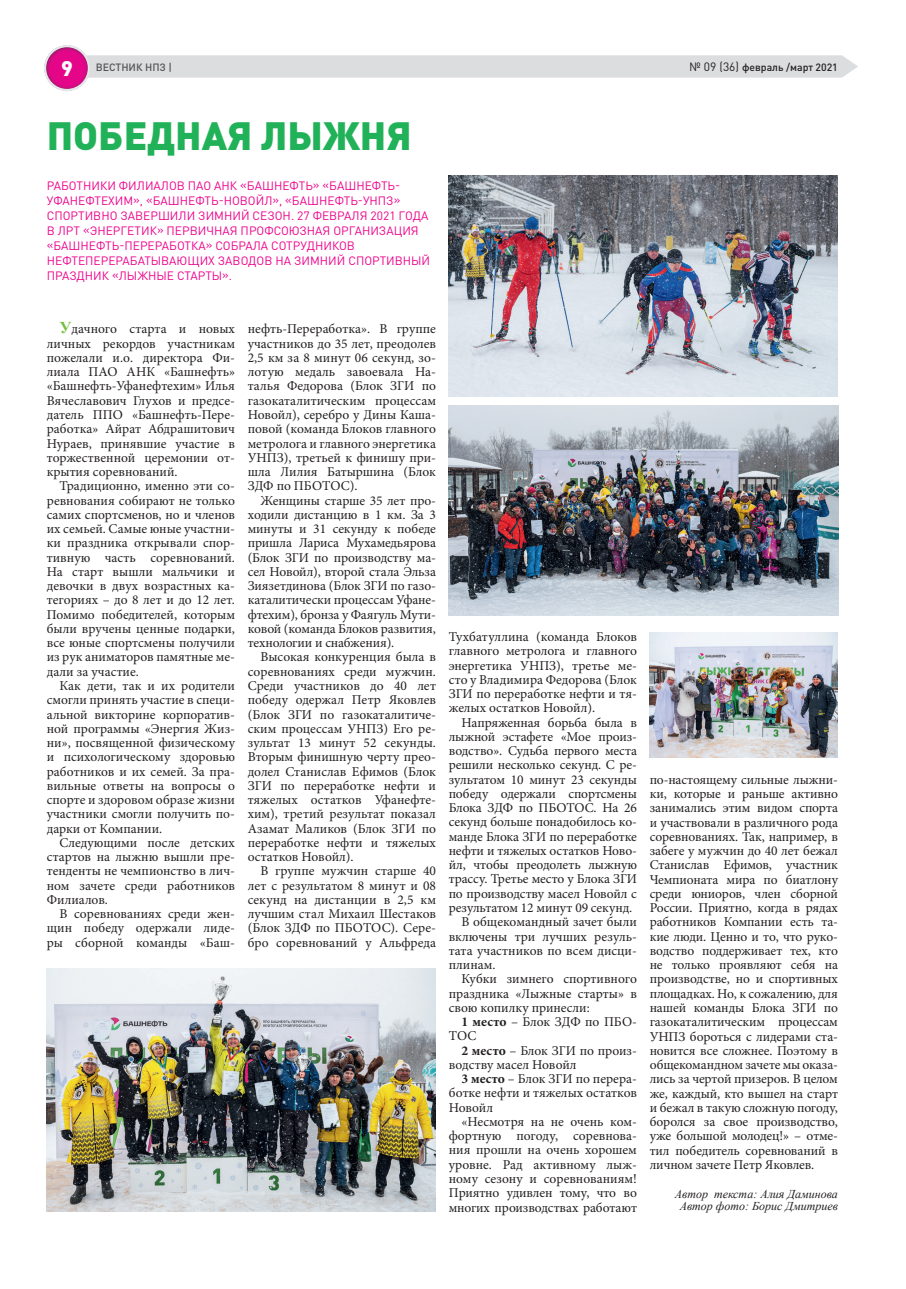
<style>
.page{position:relative;width:906px;height:1289px;background:#fff}
.page>*{position:absolute;margin:0;border:0;box-sizing:border-box;transform-origin:0 0}
.t1{font:900 39px "DIN Pro";color:#21b259}
.t2{font:13.5px/14.2px "Minion Pro";color:#231f20;text-align:justify}
.t3{font:12px/15px "DIN Pro";color:#ed028c}
.t4{font:italic 12px/12px "Times New Roman";color:#231f20;text-align:center}
.t5{font:500 10.5px "DIN Pro";color:#231f20}
.t6{font:500 10.5px "DIN Pro";color:#545557}
.s1{font-weight:900;font-size:21px;color:#fff}
.s2{font-weight:400;font-size:12px}
.s3{font-family:"Times New Roman";font-weight:700;font-size:16.5px;color:#76c043}
.s4{font-weight:700}
</style>
<div class="page">
<svg style="left:44px;top:45px;width:814px;height:46px"></svg>
<img style="left:449px;top:176px;width:389px;height:221px">
<img style="left:46px;top:968px;width:390px;height:242px">
<img style="left:449px;top:405px;width:389px;height:210px">
<img style="left:650px;top:632px;width:188px;height:126px">
<p class="t6" style="left:61px;top:60px;width:112px"><span class="s1">9</span> ВЕСТНИК НПЗ |</p>
<p class="t5" style="left:689px;top:60px;width:150px"><span class="s2">№ 09 (36)</span> февраль /март 2021</p>
<h1 class="t1" style="left:47px;top:109px;width:366px">ПОБЕДНАЯ ЛЫЖНЯ</h1>
<p class="t3" style="left:47px;top:178px;width:385px">РАБОТНИКИ ФИЛИАЛОВ ПАО АНК «БАШНЕФТЬ» «БАШНЕФТЬ-УФАНЕФТЕХИМ», «БАШНЕФТЬ-НОВОЙЛ», «БАШНЕФТЬ-УНПЗ» СПОРТИВНО ЗАВЕРШИЛИ ЗИМНИЙ СЕЗОН. 27 ФЕВРАЛЯ 2021 ГОДА В ЛРТ «ЭНЕРГЕТИК» ПЕРВИЧНАЯ ПРОФСОЮЗНАЯ ОРГАНИЗАЦИЯ «БАШНЕФТЬ-ПЕРЕРАБОТКА» СОБРАЛА СОТРУДНИКОВ НЕФТЕПЕРЕРАБАТЫВАЮЩИХ ЗАВОДОВ НА ЗИМНИЙ СПОРТИВНЫЙ ПРАЗДНИК «ЛЫЖНЫЕ СТАРТЫ».</p>
<p class="t2" style="left:47px;top:322px;width:190px;text-indent:13px"><span class="s3">У</span>дачного старта и новых личных рекордов участникам пожелали и.о. директора Фи&shy;лиала ПАО АНК «Башнефть» «Башнефть-Уфанефтехим» Илья Вячеславович Глухов и предсе&shy;датель ППО «Башнефть-Пере&shy;работка» Айрат Абдрашитович Нураев, принявшие участие в торжественной церемонии от&shy;крытия соревнований.</p>
<p class="t2" style="left:47px;top:479px;width:190px;text-indent:13px">Традиционно, именно эти со&shy;ревнования собирают не только самих спортсменов, но и членов их семьей. Самые юные участни&shy;ки праздника открывали спор&shy;тивную часть соревнований.<br>На старт вышли мальчики и девочки в двух возрастных ка&shy;тегориях – до 8 лет и до 12 лет.<br>Помимо победителей, которым были вручены ценные подарки, все юные спортсмены получили из рук аниматоров памятные ме&shy;дали за участие.</p>
<p class="t2" style="left:47px;top:678px;width:190px;text-indent:13px">Как дети, так и их родители смогли принять участие в специ&shy;альной викторине корпоратив&shy;ной программы «Энергия Жиз&shy;ни», посвященной физическому и психологическому здоровью работников и их семей. За пра&shy;вильные ответы на вопросы о спорте и здоровом образе жизни участники смогли получить по&shy;дарки от Компании.</p>
<p class="t2" style="left:47px;top:835px;width:190px;text-indent:13px">Следующими после детских стартов на лыжню вышли пре&shy;тенденты не чемпионство в лич&shy;ном зачете среди работников Филиалов.</p>
<p class="t2" style="left:47px;top:906px;width:190px;text-indent:13px">В соревнованиях среди жен&shy;щин победу одержали лиде&shy;ры сборной команды «Баш-</p>
<p class="t2" style="left:248px;top:322px;width:190px">нефть-Переработка». В группе участников до 35 лет, преодолев 2,5 км за 8 минут 06 секунд, зо&shy;лотую медаль завоевала На&shy;талья Федорова (Блок ЗГИ по газокаталитическим процессам Новойл), серебро у Дины Каша&shy;повой (команда Блоков главного метролога и главного энергетика УНПЗ), третьей к финишу при&shy;шла Лилия Батыршина (Блок ЗДФ по ПБОТОС).</p>
<p class="t2" style="left:248px;top:493px;width:190px;text-indent:13px">Женщины старше 35 лет про&shy;ходили дистанцию в 1 км. За 3 минуты и 31 секунду к победе пришла Лариса Мухамедьярова (Блок ЗГИ по производству ма&shy;сел Новойл), второй стала Эльза Зиязетдинова (Блок ЗГИ по газо&shy;каталитически процессам Уфане&shy;фтехим), бронза у Фаягуль Мути&shy;ковой (команда Блоков развития, технологии и снабжения).</p>
<p class="t2" style="left:248px;top:650px;width:190px;text-indent:13px">Высокая конкуренция была в соревнованиях среди мужчин.<br>Среди участников до 40 лет победу одержал Петр Яковлев (Блок ЗГИ по газокаталитиче&shy;ским процессам УНПЗ) Его ре&shy;зультат 13 минут 52 секунды.<br>Вторым финишную черту прео&shy;долел Станислав Ефимов (Блок ЗГИ по переработке нефти и тяжелых остатков Уфанефте&shy;хим), третий результат показал Азамат Маликов (Блок ЗГИ по переработке нефти и тяжелых остатков Новойл).</p>
<p class="t2" style="left:248px;top:864px;width:190px;text-indent:13px">В группе мужчин старше 40 лет с результатом 8 минут и 08 секунд на дистанции в 2,5 км лучшим стал Михаил Шестаков (Блок ЗДФ по ПБОТОС). Сере&shy;бро соревнований у Альфреда</p>
<p class="t2" style="left:449px;top:629px;width:190px">Тухбатуллина (команда Блоков главного метролога и главного энергетика УНПЗ), третье ме&shy;сто у Владимира Федорова (Блок ЗГИ по переработке нефти и тя&shy;желых остатков Новойл).</p>
<p class="t2" style="left:461px;top:715px;width:177px">Напряженная борьба была в</p>
<p class="t2" style="left:449px;top:729px;width:190px">лыжной эстафете «Мое произ-</p>
<p class="t2" style="left:449px;top:743px;width:190px">водство». Судьба первого места</p>
<p class="t2" style="left:449px;top:758px;width:190px">решили несколько секунд. С ре-</p>
<p class="t2" style="left:449px;top:772px;width:190px">зультатом 10 минут 23 секунды</p>
<p class="t2" style="left:449px;top:786px;width:190px">победу одержали спортсмены</p>
<p class="t2" style="left:449px;top:800px;width:190px">Блока ЗДФ по ПБОТОС. На 26</p>
<p class="t2" style="left:449px;top:815px;width:190px">секунд больше понадобилось ко-</p>
<p class="t2" style="left:449px;top:829px;width:190px">манде Блока ЗГИ по переработке</p>
<p class="t2" style="left:449px;top:843px;width:190px">нефти и тяжелых остатков Ново-</p>
<p class="t2" style="left:449px;top:857px;width:190px">йл, чтобы преодолеть лыжную</p>
<p class="t2" style="left:449px;top:872px;width:190px">трассу. Третье место у Блока ЗГИ</p>
<p class="t2" style="left:449px;top:886px;width:190px">по производству масел Новойл с</p>
<p class="t2" style="left:449px;top:900px;width:185px">результатом 12 минут 09 секунд.</p>
<p class="t2" style="left:461px;top:914px;width:177px">В общекомандный зачет были</p>
<p class="t2" style="left:449px;top:929px;width:190px">включены три лучших резуль-</p>
<p class="t2" style="left:449px;top:943px;width:190px">тата участников по всем дисци-</p>
<p class="t2" style="left:449px;top:957px;width:48px">плинам.</p>
<p class="t2" style="left:461px;top:971px;width:177px">Кубки зимнего спортивного</p>
<p class="t2" style="left:449px;top:986px;width:190px">праздника «Лыжные старты» в</p>
<p class="t2" style="left:449px;top:1000px;width:143px">свою копилку принесли:</p>
<p class="t2" style="left:461px;top:1014px;width:177px"><span class="s4">1 место</span> – Блок ЗДФ по ПБО-</p>
<p class="t2" style="left:449px;top:1028px;width:29px">ТОС</p>
<p class="t2" style="left:461px;top:1043px;width:177px"><span class="s4">2 место</span> – Блок ЗГИ по произ-</p>
<p class="t2" style="left:449px;top:1057px;width:129px">водству масел Новойл</p>
<p class="t2" style="left:461px;top:1071px;width:177px"><span class="s4">3 место</span> – Блок ЗГИ по перера-</p>
<p class="t2" style="left:449px;top:1086px;width:190px">ботке нефти и тяжелых остатков</p>
<p class="t2" style="left:449px;top:1100px;width:46px">Новойл</p>
<p class="t2" style="left:461px;top:1114px;width:177px">«Несмотря на не очень ком-</p>
<p class="t2" style="left:449px;top:1128px;width:190px">фортную погоду, соревнова-</p>
<p class="t2" style="left:449px;top:1143px;width:190px">ния прошли на очень хорошем</p>
<p class="t2" style="left:449px;top:1157px;width:190px">уровне. Рад активному лыж-</p>
<p class="t2" style="left:449px;top:1171px;width:190px">ному сезону и соревнованиям!</p>
<p class="t2" style="left:449px;top:1185px;width:190px">Приятно удивлен тому, что во</p>
<p class="t2" style="left:449px;top:1200px;width:190px">многих производствах работают</p>
<p class="t2" style="left:649px;top:772px;width:190px">по-настоящему сильные лыжни&shy;ки, которые и раньше активно занимались этим видом спорта и участвовали в различного рода соревнованиях. Так, например, в забеге у мужчин до 40 лет бежал Станислав Ефимов, участник Чемпионата мира по биатлону среди юниоров, член сборной России. Приятно, когда в рядах работников Компании есть та&shy;кие люди. Ценно и то, что руко&shy;водство поддерживает тех, кто не только проявляют себя на производстве, но и спортивных площадках. Но, к сожалению, для нашей команды Блока ЗГИ по газокаталитическим процессам УНПЗ бороться с лидерами ста&shy;новится все сложнее. Поэтому в общекомандном зачете мы оказа&shy;лись за чертой призеров. В целом же, каждый, кто вышел на старт и бежал в такую сложную погоду, боролся за свое производство, уже большой молодец!» – отме&shy;тил победитель соревнований в личном зачете Петр Яковлев.</p>
<p class="t4" style="left:675px;top:1187px;width:165px">Автор текста: Алия Даминова<br>Автор фото: Борис Дмитриев</p>
</div>
